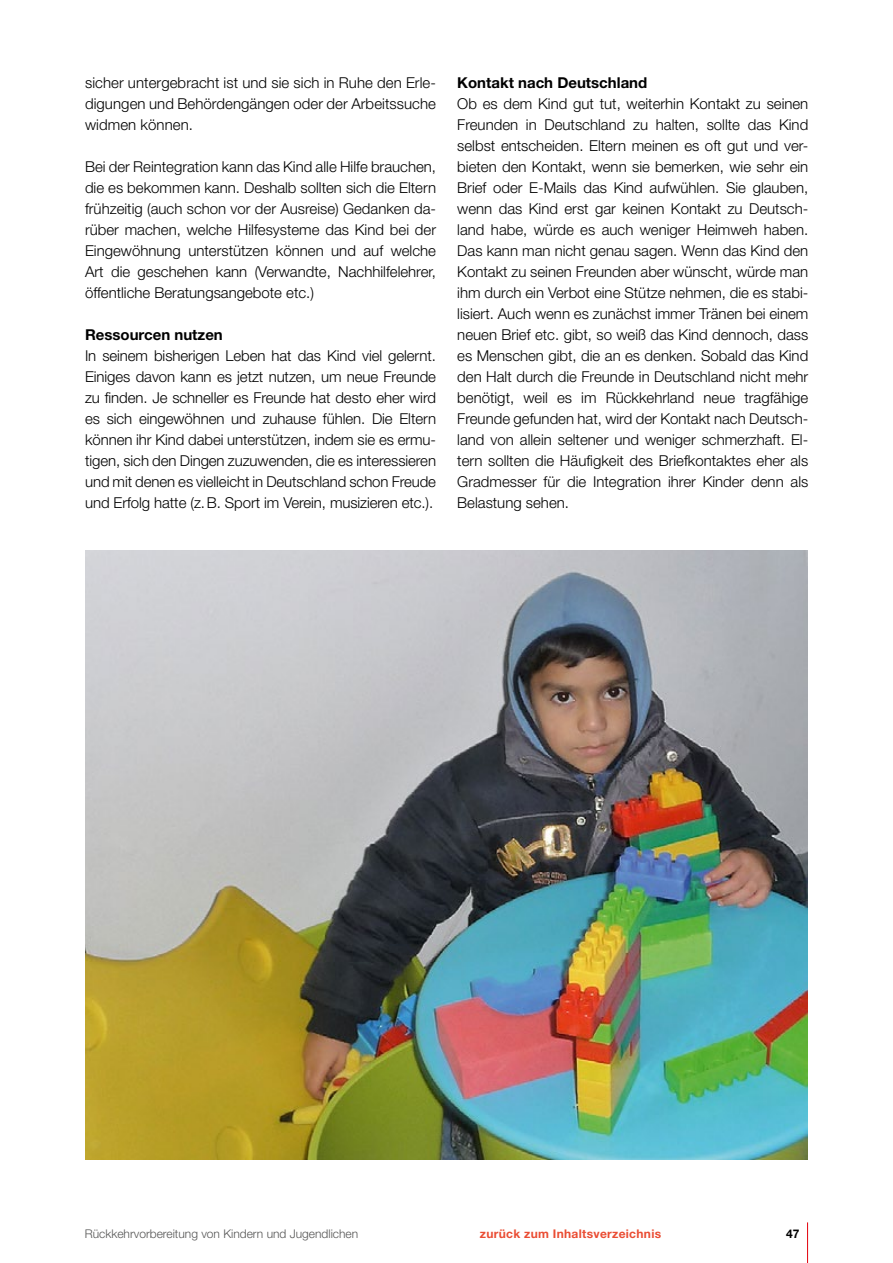
<style>
.page{position:relative;width:893px;height:1263px;background:#fff}
.page>*{position:absolute;margin:0;border:0;box-sizing:border-box;transform-origin:0 0}
.t1{font:300 15px/21px "Helvetica Neue LT";color:#000;text-align:justify}
.t2{font:700 15px "Helvetica Neue LT";color:#000}
.t3{font:300 12px "Helvetica Neue LT";color:#565655}
.t4{font:700 12px "Helvetica Neue LT";letter-spacing:.025em;color:#ea4d33}
.t5{font:700 12px "Helvetica Neue LT";color:#000}
</style>
<div class="page">
<hr style="left:807px;top:1222px;width:1px;height:41px;background:#e3000b">
<img style="left:85px;top:550px;width:723px;height:609px">
<p class="t1" style="left:85px;top:72px;width:352px">sicher untergebracht ist und sie sich in Ruhe den Erle&shy;digungen und Behördengängen oder der Arbeitssuche widmen können.</p>
<p class="t1" style="left:85px;top:156px;width:353px">Bei der Reintegration kann das Kind alle Hilfe brauchen, die es bekommen kann. Deshalb sollten sich die Eltern frühzeitig (auch schon vor der Ausreise) Gedanken da&shy;rüber machen, welche Hilfesysteme das Kind bei der Eingewöhnung unterstützen können und auf welche Art die geschehen kann (Verwandte, Nachhilfelehrer, öffentliche Beratungsangebote etc.)</p>
<p class="t2" style="left:85px;top:326px;width:139px">Ressourcen nutzen</p>
<p class="t1" style="left:85px;top:345px;width:352px">In seinem bisherigen Leben hat das Kind viel gelernt.<br>Einiges davon kann es jetzt nutzen, um neue Freunde zu finden. Je schneller es Freunde hat desto eher wird es sich eingewöhnen und zuhause fühlen. Die Eltern können ihr Kind dabei unterstützen, indem sie es ermu&shy;tigen, sich den Dingen zuzuwenden, die es interessieren und mit denen es vielleicht in Deutschland schon Freude und Erfolg hatte (z.B. Sport im Verein, musizieren etc.).</p>
<p class="t2" style="left:457px;top:74px;width:192px">Kontakt nach Deutschland</p>
<p class="t1" style="left:457px;top:93px;width:353px">Ob es dem Kind gut tut, weiterhin Kontakt zu seinen Freunden in Deutschland zu halten, sollte das Kind selbst entscheiden. Eltern meinen es oft gut und ver&shy;bieten den Kontakt, wenn sie bemerken, wie sehr ein Brief oder E-Mails das Kind aufwühlen. Sie glauben, wenn das Kind erst gar keinen Kontakt zu Deutsch&shy;land habe, würde es auch weniger Heimweh haben.<br>Das kann man nicht genau sagen. Wenn das Kind den Kontakt zu seinen Freunden aber wünscht, würde man ihm durch ein Verbot eine Stütze nehmen, die es stabi&shy;lisiert. Auch wenn es zunächst immer Tränen bei einem neuen Brief etc. gibt, so weiß das Kind dennoch, dass es Menschen gibt, die an es denken. Sobald das Kind den Halt durch die Freunde in Deutschland nicht mehr benötigt, weil es im Rückkehrland neue tragfähige Freunde gefunden hat, wird der Kontakt nach Deutsch&shy;land von allein seltener und weniger schmerzhaft. El&shy;tern sollten die Häufigkeit des Briefkontaktes eher als Gradmesser für die Integration ihrer Kinder denn als Belastung sehen.</p>
<p class="t3" style="left:85px;top:1226px;width:275px">Rückkehrvorbereitung von Kindern und Jugendlichen</p>
<p class="t4" style="left:480px;top:1226px;width:183px">zurück zum Inhaltsverzeichnis</p>
<p class="t5" style="left:786px;top:1226px;width:15px">47</p>
</div>
